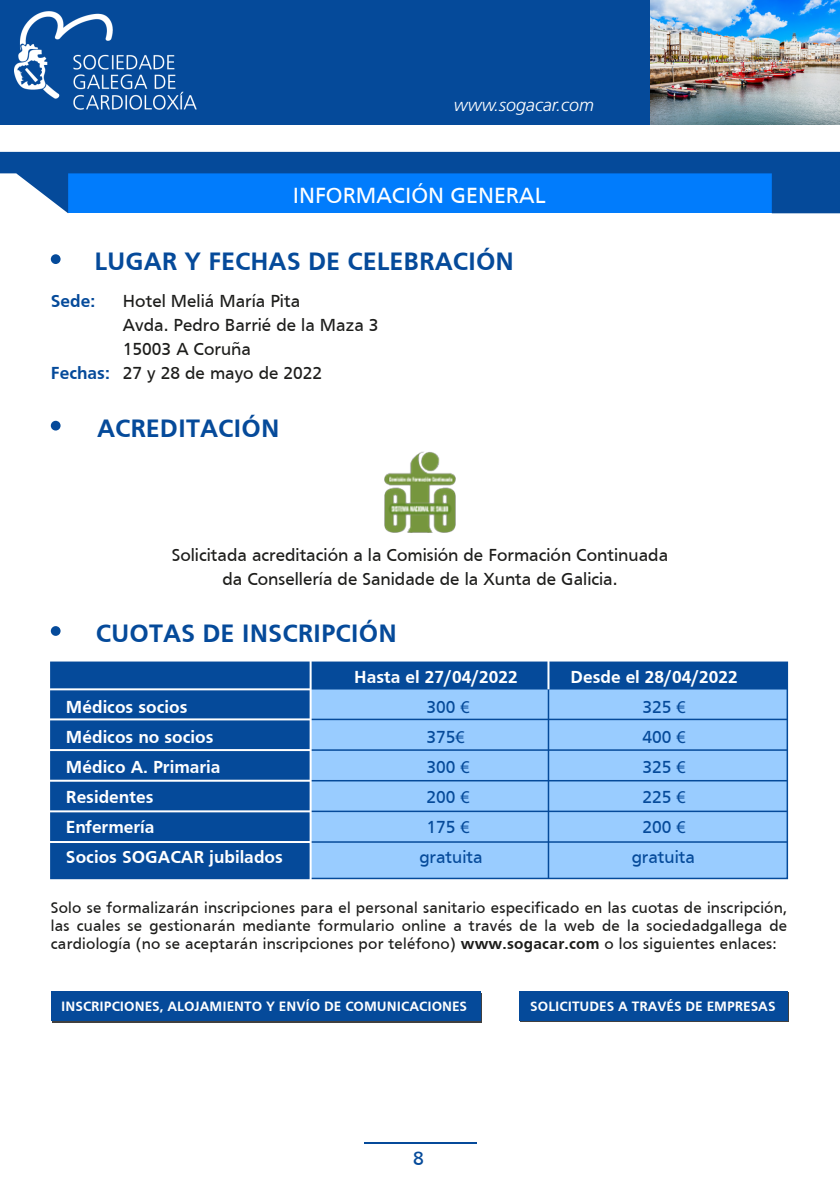
<style>
.page{position:relative;width:840px;height:1191px;background:#fff}
.page>*{position:absolute;margin:0;border:0;box-sizing:border-box;transform-origin:0 0}
.t1{font:700 26px "Frutiger";color:#054a9a}
.t2{font:22.6px "Frutiger";color:#fff}
.t3{font:20px "Frutiger";color:#054a9a}
.t4{font:18px/24px "Frutiger";color:#1d1d1b;text-align:center}
.t5{font:700 18px "Frutiger";color:#fff}
.t6{font:18px "Frutiger";color:#054a9a}
.t7{font:700 18px "Frutiger";color:#054a9a}
.t8{font:italic 300 17.8px "Frutiger LT Std";color:#fff}
.t9{font:16px/18px "Frutiger";letter-spacing:.015em;color:#1d1d1b;text-align:justify}
.t10{font:700 14px "Frutiger";color:#fff}
.s1{font-weight:700;color:#054a9a}
.s2{font-family:"Myriad Pro"}
.s3{font-weight:700}
</style>
<div class="page">
<div style="left:51px;top:662px;width:735px;height:27px;background:#054a9a"></div>
<div style="left:51px;top:689px;width:258px;height:189px;background:#054a9a"></div>
<div style="left:309px;top:689px;width:477px;height:189px;background:#9cf"></div>
<svg style="left:0;top:152px;width:839px;height:61px;background:#0a6bd2"></svg>
<div style="left:51px;top:254px;width:10px;height:10px;background:#054a9a;border-radius:50%"></div>
<div style="left:51px;top:626px;width:10px;height:10px;background:#054a9a;border-radius:50%"></div>
<div style="left:51px;top:421px;width:10px;height:9px;background:#054a9a;border-radius:50%"></div>
<hr style="left:364px;top:1142px;width:112px;height:2px;background:#054a9a">
<img style="left:384px;top:452px;width:71px;height:81px">
<div style="left:50px;top:661px;width:737px;height:218px;border:2px solid #054a9a"></div>
<hr style="left:51px;top:688px;width:735px;height:1px;background:#054a9a">
<hr style="left:51px;top:718px;width:735px;height:2px;background:#054a9a">
<hr style="left:51px;top:749px;width:735px;height:2px;background:#054a9a">
<hr style="left:51px;top:780px;width:735px;height:1px;background:#054a9a">
<hr style="left:51px;top:810px;width:735px;height:2px;background:#054a9a">
<hr style="left:51px;top:841px;width:735px;height:1px;background:#054a9a">
<hr style="left:547px;top:662px;width:2px;height:216px;background:#054a9a">
<hr style="left:43px;top:688px;width:267px;height:2px;background:#fff">
<hr style="left:43px;top:718px;width:267px;height:2px;background:#fff">
<hr style="left:43px;top:749px;width:267px;height:2px;background:#fff">
<hr style="left:43px;top:779px;width:267px;height:2px;background:#fff">
<hr style="left:43px;top:810px;width:267px;height:2px;background:#fff">
<hr style="left:43px;top:841px;width:267px;height:2px;background:#fff">
<hr style="left:309px;top:657px;width:2px;height:225px;background:#fff">
<hr style="left:547px;top:654px;width:2px;height:35px;background:#fff">
<div style="left:52px;top:993px;width:430px;height:29px;background:#054a9a"></div>
<div style="left:51px;top:992px;width:429px;height:29px;background:#054a9a"></div>
<div style="left:520px;top:993px;width:268px;height:29px;background:#054a9a"></div>
<div style="left:518px;top:991px;width:268px;height:29px;background:#054a9a"></div>
<div style="left:0;top:0;width:837px;height:125px;background:#054a9a"></div>
<img style="left:650px;top:0;width:189px;height:125px">
<img style="left:14px;top:11px;width:182px;height:98px">
<p class="t8" style="left:453px;top:94px;width:141px">www.sogacar.com</p>
<h2 class="t2" style="left:292px;top:187px;width:254px">INFORMACIÓN GENERAL</h2>
<h1 class="t1" style="left:94px;top:252px;width:421px">LUGAR Y FECHAS DE CELEBRACIÓN</h1>
<p class="t7" style="left:51px;top:293px;width:46px">Sede:</p>
<p class="t4" style="left:123px;top:290px;width:179px">Hotel Meliá María Pita</p>
<p class="t4" style="left:123px;top:314px;width:257px">Avda. Pedro Barrié de la Maza 3</p>
<p class="t4" style="left:123px;top:338px;width:129px">15003 A Coruña</p>
<p class="t4" style="left:51px;top:362px;width:273px"><span class="s1">Fechas:</span> 27 y 28 de mayo de 2022</p>
<h1 class="t1" style="left:97px;top:418px;width:184px">ACREDITACIÓN</h1>
<p class="t4" style="left:172px;top:544px;width:497px">Solicitada acreditación a la Comisión de Formación Continuada da Consellería de Sanidade de la Xunta de Galicia.</p>
<h1 class="t1" style="left:96px;top:623px;width:302px">CUOTAS DE INSCRIPCIÓN</h1>
<p class="t5" style="left:354px;top:670px;width:165px">Hasta el 27/04/2022</p>
<p class="t5" style="left:570px;top:670px;width:169px">Desde el 28/04/2022</p>
<p class="t5" style="left:66px;top:700px;width:123px">Médicos socios</p>
<p class="t6" style="left:426px;top:700px;width:45px">300 <span class="s2">€</span></p>
<p class="t6" style="left:642px;top:700px;width:45px">325 <span class="s2">€</span></p>
<p class="t5" style="left:66px;top:730px;width:149px">Médicos no socios</p>
<p class="t6" style="left:426px;top:730px;width:40px">375<span class="s2">€</span></p>
<p class="t6" style="left:642px;top:730px;width:45px">400 <span class="s2">€</span></p>
<p class="t5" style="left:66px;top:760px;width:156px">Médico A. Primaria</p>
<p class="t6" style="left:426px;top:760px;width:45px">300 <span class="s2">€</span></p>
<p class="t6" style="left:642px;top:760px;width:45px">325 <span class="s2">€</span></p>
<p class="t5" style="left:66px;top:790px;width:89px">Residentes</p>
<p class="t6" style="left:426px;top:790px;width:45px">200 <span class="s2">€</span></p>
<p class="t6" style="left:642px;top:790px;width:45px">225 <span class="s2">€</span></p>
<p class="t5" style="left:66px;top:820px;width:90px">Enfermería</p>
<p class="t6" style="left:426px;top:820px;width:45px">175 <span class="s2">€</span></p>
<p class="t6" style="left:642px;top:820px;width:45px">200 <span class="s2">€</span></p>
<p class="t5" style="left:66px;top:850px;width:218px">Socios SOGACAR jubilados</p>
<p class="t6" style="left:419px;top:850px;width:65px">gratuita</p>
<p class="t6" style="left:631px;top:850px;width:65px">gratuita</p>
<p class="t9" style="left:51px;top:900px;width:737px">Solo se formalizarán inscripciones para el personal sanitario especificado en las cuotas de inscripción, las cuales se gestionarán mediante formulario online a través de la web de la sociedadgallega de cardiología (no se aceptarán inscripciones por teléfono) <span class="s3">www.sogacar.com</span> o los siguientes enlaces:</p>
<p class="t10" style="left:61px;top:1001px;width:407px">INSCRIPCIONES, ALOJAMIENTO Y ENVÍO DE COMUNICACIONES</p>
<p class="t10" style="left:530px;top:1000px;width:247px">SOLICITUDES A TRAVÉS DE EMPRESAS</p>
<p class="t3" style="left:413px;top:1150px;width:12px">8</p>
</div>
